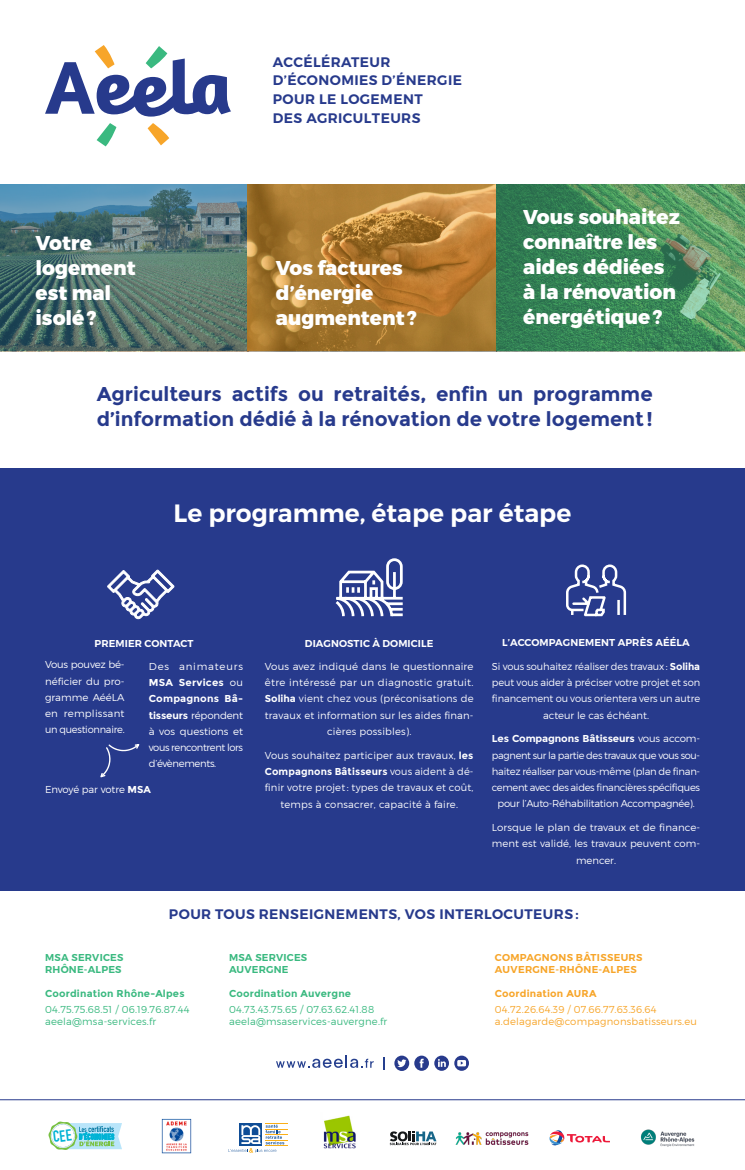
<style>
.page{position:relative;width:745px;height:1170px;background:#fff}
.page>*{position:absolute;margin:0;border:0;box-sizing:border-box;transform-origin:0 0}
.t1{font:600 25px "Montserrat";color:#fff}
.t2{font:800 20px/25px "Montserrat";color:#fff}
.t3{font:700 20px/25px "Montserrat";color:#273a8c}
.t4{font:600 13.88px "Montserrat";letter-spacing:.03em;color:#273a8c}
.t5{font:300 10px/16.2px "Montserrat";letter-spacing:-.005em;color:#fff;text-align:center}
.t6{font:300 10px/16.2px "Montserrat";letter-spacing:.02em;color:#fff;text-align:center}
.t7{font:300 10px/16.2px "Montserrat";letter-spacing:-.03em;color:#fff;text-align:center}
.t8{font:300 10px "Montserrat";letter-spacing:.02em;color:#3ab980}
.t9{font:300 10px "Montserrat";letter-spacing:.02em;color:#f7a529}
.t10{font:600 10px "Montserrat";letter-spacing:.01em;color:#fff}
.t11{font:700 10px "Montserrat";letter-spacing:.02em;color:#3ab980}
.t12{font:600 10px "Montserrat";letter-spacing:.02em;color:#3ab980}
.t13{font:600 10px "Montserrat";letter-spacing:.03em;color:#f7a529}
.t14{font:700 10px "Montserrat";letter-spacing:.02em;color:#f7a529}
.s1{font-weight:700}
</style>
<div class="page">
<div style="left:0;top:467px;width:744px;height:423px;background:#273a8c"></div>
<svg style="left:45px;top:45px;width:186px;height:72px"></svg>
<svg style="left:97px;top:123px;width:19px;height:23px"></svg>
<svg style="left:147px;top:123px;width:22px;height:22px"></svg>
<svg style="left:335px;top:558px;width:68px;height:59px"></svg>
<svg style="left:107px;top:569px;width:68px;height:50px"></svg>
<svg style="left:566px;top:564px;width:61px;height:53px"></svg>
<svg style="left:228px;top:1123px;width:59px;height:29px"></svg>
<img style="left:641px;top:1129px;width:54px;height:18px">
<img style="left:161px;top:1118px;width:31px;height:36px">
<svg style="left:389px;top:1131px;width:47px;height:13px"></svg>
<svg style="left:549px;top:1130px;width:60px;height:15px"></svg>
<img style="left:0;top:184px;width:247px;height:167px">
<svg style="left:247px;top:184px;width:249px;height:167px;background:#ae7b33"></svg>
<svg style="left:496px;top:184px;width:248px;height:167px;background:#438a5a"></svg>
<hr style="left:0;top:1099px;width:744px;height:1px;background:#273a8c">
<svg style="left:100px;top:744px;width:39px;height:33px"></svg>
<svg style="left:276px;top:1055px;width:97px;height:13px"></svg>
<svg style="left:434px;top:1055px;width:14px;height:15px"></svg>
<svg style="left:454px;top:1055px;width:14px;height:15px"></svg>
<svg style="left:394px;top:1055px;width:34px;height:15px"></svg>
<svg style="left:383px;top:1057px;width:1px;height:12px"></svg>
<img style="left:323px;top:1115px;width:33px;height:33px">
<img style="left:455px;top:1132px;width:73px;height:13px">
<svg style="left:48px;top:1121px;width:74px;height:29px"></svg>
<p class="t2" style="left:35px;top:231px;width:58px">Votre</p>
<p class="t2" style="left:35px;top:256px;width:102px">logement</p>
<p class="t2" style="left:35px;top:281px;width:77px">est mal</p>
<p class="t2" style="left:35px;top:306px;width:63px">isolé?</p>
<p class="t4" style="left:273px;top:53px;width:119px">ACCÉLÉRATEUR</p>
<p class="t4" style="left:273px;top:72px;width:190px">D’ÉCONOMIES D’ÉNERGIE</p>
<p class="t4" style="left:273px;top:91px;width:151px">POUR LE LOGEMENT</p>
<p class="t4" style="left:273px;top:109px;width:149px">DES AGRICULTEURS</p>
<p class="t2" style="left:276px;top:256px;width:142px">Vos factures d’énergie augmentent ?</p>
<p class="t2" style="left:523px;top:205px;width:158px">Vous souhaitez connaître les aides dédiées à la rénovation énergétique?</p>
<h2 class="t3" style="left:97px;top:381px;width:557px">Agriculteurs actifs ou retraités, enfin un programme d’information dédié à la rénovation de votre logement !</h2>
<p class="t1" style="left:173px;top:498px;width:399px">Le programme, étape par étape</p>
<p class="t10" style="left:94px;top:636px;width:100px">PREMIER CONTACT</p>
<p class="t5" style="left:45px;top:656px;width:81px;text-align:justify">Vous pouvez bé&shy;néficier du pro&shy;gramme AééLA en remplissant un questionnaire.</p>
<p class="t5" style="left:149px;top:658px;width:96px;text-align:justify">Des animateurs <span class="s1">MSA Services</span> ou <span class="s1">Compagnons Bâ&shy;tisseurs</span> répondent à vos questions et vous rencontrent lors d’évènements.</p>
<p class="t5" style="left:45px;top:780px;width:107px">Envoyé par votre <span class="s1">MSA</span></p>
<p class="t10" style="left:305px;top:636px;width:130px">DIAGNOSTIC À DOMICILE</p>
<p class="t6" style="left:265px;top:658px;width:210px">Vous avez indiqué dans Ie questionnaire être intéressé par un diagnostic gratuit.<br><span class="s1">Soliha</span> vient chez vous (préconisations de travaux et information sur les aides finan&shy;cières possibles).</p>
<p class="t6" style="left:265px;top:746px;width:210px">Vous souhaitez participer aux travaux, <span class="s1">les Compagnons Bâtisseurs</span> vous aident à dé&shy;finir votre projet: types de travaux et coût, temps à consacrer, capacité à faire.</p>
<p class="t10" style="left:502px;top:636px;width:189px">L’ACCOMPAGNEMENT APRÈS AÉÉLA</p>
<p class="t5" style="left:491px;top:658px;width:210px">Si vous souhaitez réaliser des travaux: <span class="s1">Soliha </span>peut vous aider à préciser votre projet et son financement ou vous orientera vers un autre acteur le cas échéant.</p>
<p class="t7" style="left:491px;top:730px;width:209px"><span class="s1">Les Compagnons Bâtisseurs</span> vous accom&shy;pagnent sur la partie des travaux que vous sou&shy;haitez réaliser par vous-même (plan de finan&shy;cement avec des aides financières spécifiques pour l’Auto-Réhabilitation Accompagnée).</p>
<p class="t5" style="left:491px;top:819px;width:209px">Lorsque le plan de travaux et de finance&shy;ment est validé, les travaux peuvent com&shy;mencer.</p>
<p class="t4" style="left:169px;top:905px;width:411px">POUR TOUS RENSEIGNEMENTS, VOS INTERLOCUTEURS :</p>
<p class="t12" style="left:45px;top:951px;width:80px">MSA SERVICES</p>
<p class="t12" style="left:45px;top:963px;width:78px">RHÔNE-ALPES</p>
<p class="t11" style="left:45px;top:987px;width:141px">Coordination Rhône-Alpes</p>
<p class="t8" style="left:45px;top:1003px;width:146px">04.75.75.68.51 / 06.19.76.87.44</p>
<p class="t8" style="left:45px;top:1015px;width:113px">aeela@msa-services.fr</p>
<p class="t12" style="left:229px;top:951px;width:80px">MSA SERVICES</p>
<p class="t12" style="left:229px;top:963px;width:61px">AUVERGNE</p>
<p class="t11" style="left:229px;top:987px;width:123px">Coordination Auvergne</p>
<p class="t8" style="left:229px;top:1003px;width:146px">04.73.43.75.65 / 07.63.62.41.88</p>
<p class="t8" style="left:229px;top:1015px;width:160px">aeela@msaservices-auvergne.fr</p>
<p class="t13" style="left:494px;top:951px;width:149px">COMPAGNONS BÂTISSEURS</p>
<p class="t13" style="left:494px;top:963px;width:143px">AUVERGNE-RHÔNE-ALPES</p>
<p class="t14" style="left:494px;top:987px;width:103px">Coordination AURA</p>
<p class="t9" style="left:494px;top:1003px;width:163px">04.72.26.64.39 / 07.66.77.63.36.64</p>
<p class="t9" style="left:494px;top:1015px;width:203px">a.delagarde@compagnonsbatisseurs.eu</p>
</div>
